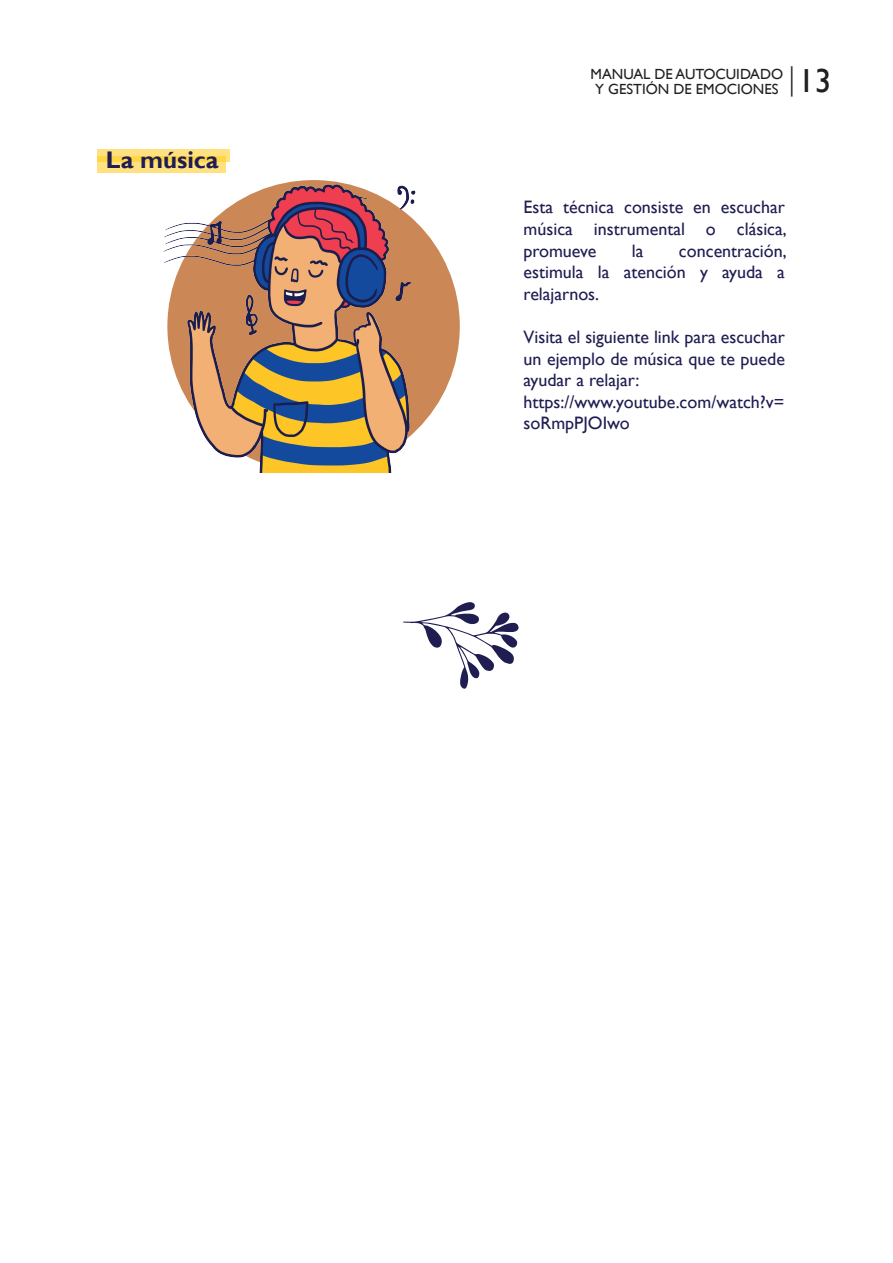
<style>
.page{position:relative;width:893px;height:1263px;background:#fff}
.page>*{position:absolute;margin:0;border:0;box-sizing:border-box;transform-origin:0 0}
.t1{font:700 24px "Gill Sans";color:#1f1d52}
.t2{font:18px/21.6px "Gill Sans";color:#1f1d52;text-align:justify}
.t3{font:14.7px/14.7px "Gill Sans";color:#231f20}
.s1{font-size:33.3px}
</style>
<div class="page">
<div style="left:167px;top:180px;width:293px;height:292px;background:#cb8856;border-radius:50%"></div>
<div style="left:97px;top:149px;width:133px;height:13px;background:#ffe27f"></div>
<svg style="left:98px;top:156px;width:128px;height:17px;background:#ffdc64"></svg>
<img style="left:150px;top:165px;width:281px;height:307px">
<svg style="left:403px;top:602px;width:116px;height:87px"></svg>
<h1 class="t1" style="left:106px;top:146px;width:114px">La música</h1>
<p class="t3" style="left:595px;top:67px;width:238px;text-indent:-5px">MANUAL DE AUTOCUIDADO<br>Y GESTIÓN DE EMOCIONES <sup>|</sup><span class="s1">13</span></p>
<p class="t2" style="left:524px;top:197px;width:265px">Esta técnica consiste en escuchar música instrumental o clásica, promueve</p>
<p class="t2" style="left:524px;top:240px;width:265px;text-indent:155px">concentración, estimula la atención y ayuda a relajarnos.</p>
<p class="t2" style="left:524px;top:326px;width:263px;text-align:left">Visita el siguiente link para escuchar un ejemplo de música que te puede ayudar a relajar: https://www.youtube.com/watch?v= soRmpPJOIwo</p>
<p class="t2" style="left:632px;top:240px;width:13px">la</p>
</div>
